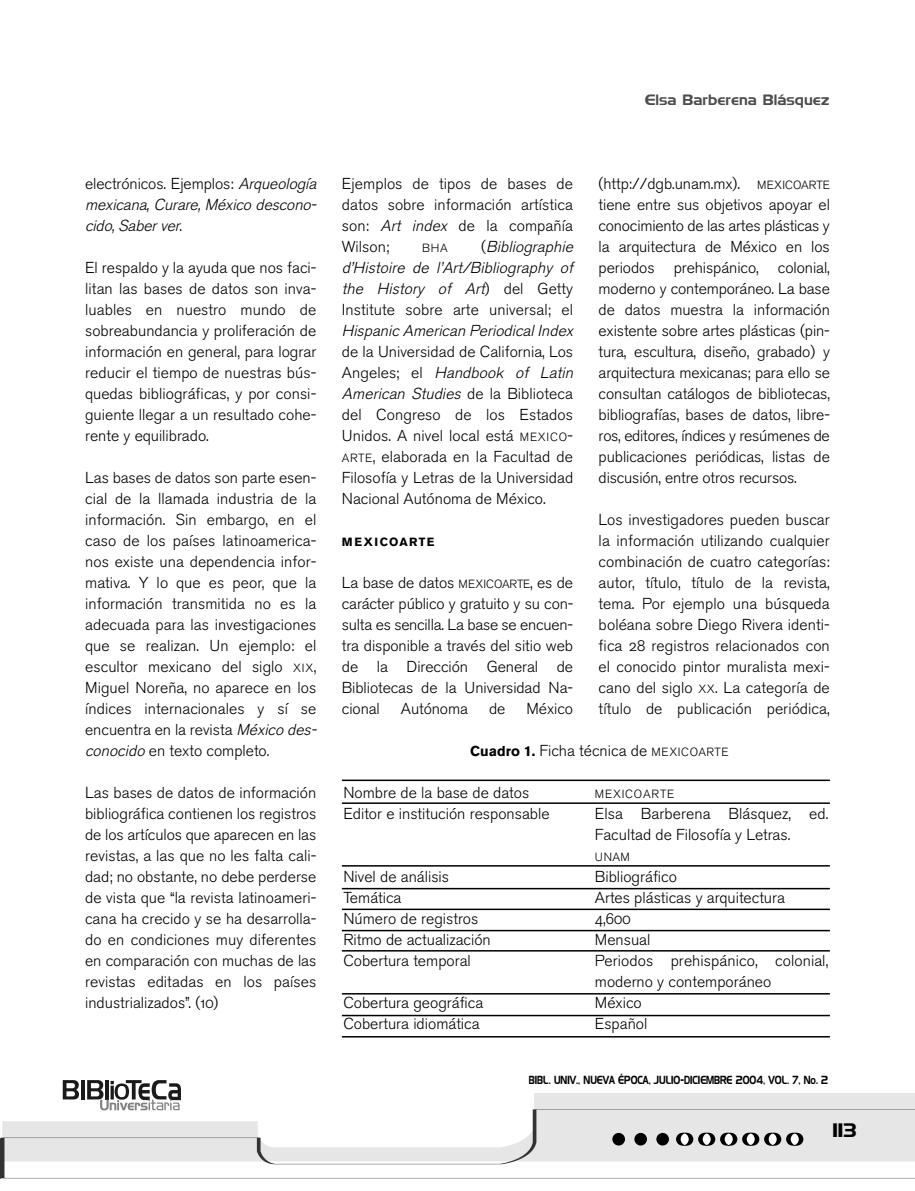
<style>
.page{position:relative;width:915px;height:1191px;background:#fff}
.page>*{position:absolute;margin:0;border:0;box-sizing:border-box;transform-origin:0 0}
.t1{font:19.5px "Denmark";color:#000}
.t2{font:15.75px/21px "Akzidenz Grotesk BE Light Os F";color:#000}
.t3{font:italic 15.75px/21px "Akzidenz Grotesk BE Light Os F";color:#000;text-align:justify}
.t4{font:15px "Denmark";color:#4d4d4d}
.t5{font:11.85px "Akzidenz Grotesk BE Light Os F";letter-spacing:.07em;color:#000}
.t6{font:700 11.85px "Akzidenz Grotesk BE";letter-spacing:.11em;color:#000}
.t7{font:11.7px "Denmark";color:#000;scale:.7 1}
.s1{font-style:normal}
.s2{font-size:11.85px}
.s3{font-style:italic}
.s4{font-family:"Akzidenz Grotesk BE";font-weight:700;font-size:14.25px}
</style>
<div class="page">
<svg style="left:62px;top:1093px;width:852px;height:16px;fill:#e6e6e6"></svg>
<svg style="left:63px;top:1080px;width:16px;height:19px"></svg>
<hr style="left:81px;top:1080px;width:3px;height:19px;background:#1a1a1a">
<svg style="left:87px;top:1080px;width:94px;height:29px"></svg>
<svg style="left:2px;top:1109px;width:912px;height:69px"></svg>
<svg style="left:0;top:1138px;width:1px;height:40px"></svg>
<hr style="left:342px;top:779px;width:487px;height:2px;background:#000">
<hr style="left:342px;top:802px;width:487px;height:2px;background:#000">
<hr style="left:342px;top:865px;width:487px;height:1px;background:#000">
<hr style="left:342px;top:888px;width:487px;height:1px;background:#000">
<hr style="left:342px;top:908px;width:487px;height:2px;background:#000">
<hr style="left:342px;top:930px;width:487px;height:1px;background:#000">
<hr style="left:342px;top:950px;width:487px;height:1px;background:#000">
<hr style="left:342px;top:993px;width:487px;height:1px;background:#000">
<hr style="left:342px;top:1014px;width:487px;height:2px;background:#000">
<hr style="left:342px;top:1036px;width:487px;height:1px;background:#000">
<p class="t4" style="left:644px;top:91px;width:186px">Elsa Barberena Blásquez</p>
<p class="t3" style="left:85px;top:174px;width:236px"><span class="s1">electrónicos. Ejemplos:</span> Arqueología mexicana, Curare, México descono&shy;cido,Saberver<span class="s1">.</span></p>
<p class="t2" style="left:85px;top:258px;width:233px;text-align:justify">El respaldo y la ayuda que nos faci&shy;litan las bases de datos son inva&shy;luables en nuestro mundo de sobreabundancia y proliferación de información en general, para lograr reducir el tiempo de nuestras bús&shy;quedas bibliográficas, y por consi&shy;guiente llegar a un resultado cohe&shy;rente y equilibrado.</p>
<p class="t2" style="left:85px;top:468px;width:236px">Las bases de datos son parte esen&shy;cial de la llamada industria de la información. Sin embargo, en el caso de los países latinoamerica&shy;nos existe una dependencia infor&shy;mativa. Y lo que es peor, que la información transmitida no es la adecuada para las investigaciones que se realizan. Un ejemplo: el escultor mexicano del siglo <span class="s2">XIX</span>,<br>Miguel Noreña, no aparece en los índices internacionales y sí se encuentra en la revista <span class="s3">México des&shy;conocido</span>en texto completo.</p>
<p class="t2" style="left:85px;top:783px;width:233px;text-align:justify">Las bases de datos de información bibliográfica contienen los registros de los artículos que aparecen en las revistas, a las que no les falta cali&shy;dad; no obstante, no debe perderse de vista que “la revista latinoameri&shy;cana ha crecido y se ha desarrolla&shy;do en condiciones muy diferentes en comparación con muchas de las revistas editadas en los países industrializados”. (10)</p>
<p class="t2" style="left:342px;top:174px;width:233px;text-align:justify">Ejemplos de tipos de bases de datos sobre información artística son: <span class="s3">Art index</span> de la compañía Wilson;</p>
<p class="t3" style="left:342px;top:237px;width:236px;text-align:left;text-indent:139px"><span class="s1">(</span> Bibliographie d’Histoire de l’Art/Bibliography of the History of Art<span class="s1">) d e l G e t t y<br>Institute sobre arte universal; el</span></p>
<p class="t3" style="left:342px;top:321px;width:236px">Hispanic American PeriodicalIndex</p>
<p class="t2" style="left:342px;top:342px;width:236px">de la Universidad de California, Los<br>A n g e l e s ; e l <span class="s3">Handbook of Latin<br>American Studies</span> d e l a B i b l i o t e c a del Congreso de los Estados<br>Unidos. A nivel local está <span class="s2">MEXICO</span>-<br><span class="s2">ARTE</span>, elaborada en la Facultad de<br>Filosofía y Letras de la Universidad<br>Nacional Autónoma de México.</p>
<p class="t6" style="left:342px;top:537px;width:94px">MEXICOARTE</p>
<p class="t2" style="left:342px;top:573px;width:233px;text-align:justify">La base de datos <span class="s2">MEXICOARTE</span>, es de carácter público y gratuito y su con&shy;sulta es sencilla. La base se encuen&shy;tra disponible a través del sitio web de la Dirección General de Bibliotecas de la Universidad Na&shy;cional</p>
<p class="t5" style="left:422px;top:243px;width:27px">BHA</p>
<p class="t2" style="left:401px;top:699px;width:69px">Autónoma</p>
<p class="t2" style="left:489px;top:699px;width:18px">de</p>
<p class="t2" style="left:526px;top:699px;width:48px">México</p>
<p class="t2" style="left:598px;top:174px;width:233px;text-align:justify">(http://dgb.unam.mx). <span class="s2">MEXICOARTE </span>tiene entre sus objetivos apoyar el conocimiento de las artes plásticas y la arquitectura de México en los periodos prehispánico, colonial, moderno y contemporáneo. La base de datos muestra la información existente sobre artes plásticas (pin&shy;tura, escultura, diseño, grabado) y arquitectura mexicanas; para ello se consultan catálogos de bibliotecas, bibliografías, bases de datos, libre&shy;ros, editores, índices y resúmenes de publicaciones periódicas, listas de discusión, entre otros recursos.</p>
<p class="t2" style="left:598px;top:510px;width:233px;text-align:justify">Los investigadores pueden buscar la información utilizando cualquier combinación de cuatro categorías: autor, título, título de la revista, tema. Por ejemplo una búsqueda boléana sobre Diego Rivera identi&shy;fica 28 registros relacionados con el conocido pintor muralista mexi&shy;cano del siglo <span class="s2">XX</span>. La categoría de título de publicación periódica,</p>
<p class="t2" style="left:470px;top:741px;width:259px"><span class="s4">Cuadro 1.</span> Ficha técnica de <span class="s2">MEXICOARTE</span></p>
<p class="t2" style="left:343px;top:783px;width:208px">Nombre de la base de datos<br>Editor e institución responsable</p>
<p class="t2" style="left:343px;top:867px;width:149px">Nivel de análisis<br>Temática<br>Número de registros<br>Ritmo de actualización<br>Cobertura temporal</p>
<p class="t2" style="left:343px;top:993px;width:141px">Cobertura geográfica<br>Cobertura idiomática</p>
<p class="t5" style="left:594px;top:789px;width:81px">MEXICOARTE</p>
<p class="t2" style="left:594px;top:804px;width:235px">Elsa Barberena Blásquez, ed.<br>Facultad de Filosofía y Letras.</p>
<p class="t5" style="left:594px;top:852px;width:37px">UNAM</p>
<p class="t2" style="left:594px;top:867px;width:235px">Bibliográfico<br>Artes plásticas y arquitectura<br>4,600<br>Mensual<br>Periodos prehispánico, colonial, moderno y contemporáneo<br>México<br>Español</p>
<p class="t7" style="left:528px;top:1073px;width:429px">BIBL. UNIV., NUEVA ÉPOCA, JULIO-DICIEMBRE 2004, VOL. 7, No. 2</p>
<p class="t1" style="left:832px;top:1118px;width:26px">113</p>
</div>
